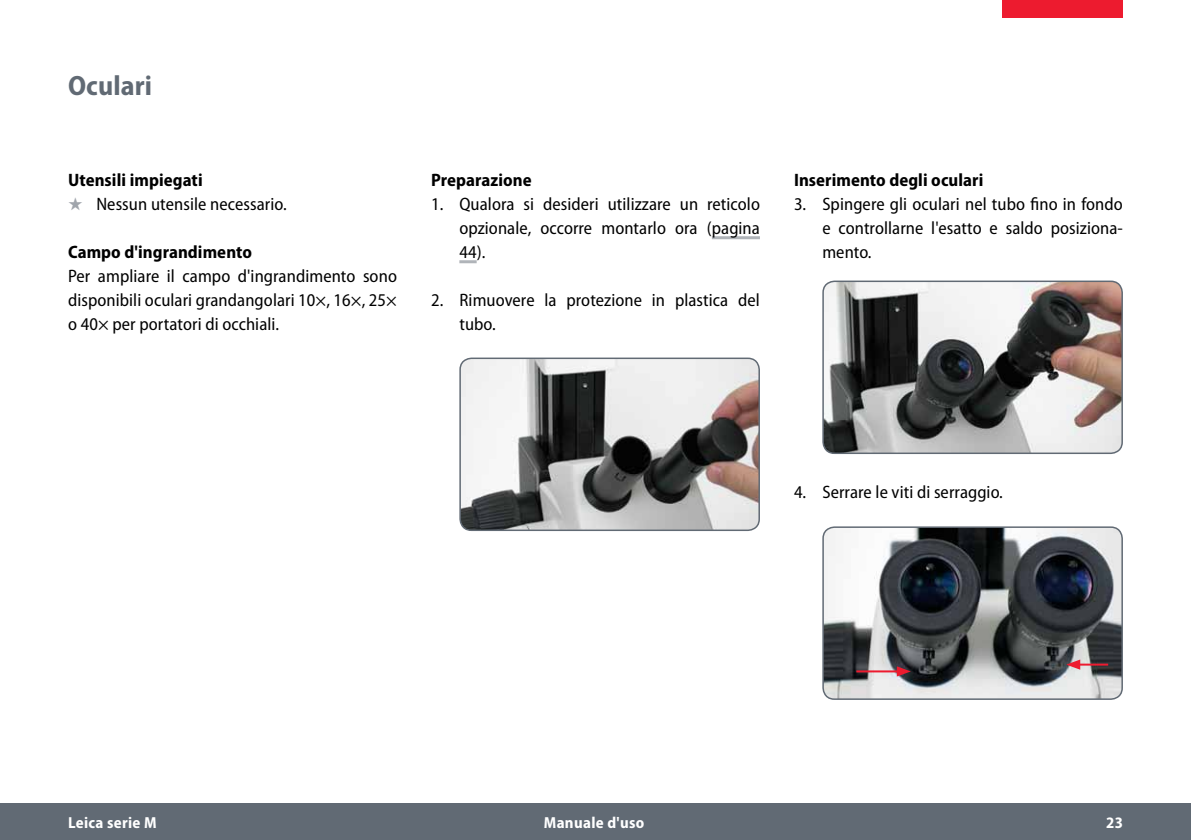
<style>
.page{position:relative;width:1191px;height:840px;background:#fff}
.page>*{position:absolute;margin:0;border:0;box-sizing:border-box;transform-origin:0 0}
.t1{font:700 semi-condensed 28px "Myriad Pro";letter-spacing:.005em;color:#616a74}
.t2{font:semi-condensed 18px/24px "Myriad Pro";letter-spacing:.005em;color:#000;text-align:justify}
.t3{font:700 semi-condensed 18px "Myriad Pro";letter-spacing:.005em;color:#000}
.t4{font:700 semi-condensed 16px "Myriad Pro";letter-spacing:.02em;color:#fff}
.s1{color:#a0a5ac}
</style>
<div class="page">
<div style="left:0;top:803px;width:1191px;height:36px;background:#616a74"></div>
<div style="left:1002px;top:0;width:121px;height:17px;background:#ed1b2f"></div>
<hr style="left:712px;top:236px;width:48px;height:3px;background:#b0b4b9">
<hr style="left:459px;top:260px;width:17px;height:3px;background:#b0b4b9">
<img style="left:460px;top:360px;width:299px;height:170px">
<div style="left:459px;top:357px;width:301px;height:173px;border:2px solid #616a74;border-radius:11px"></div>
<img style="left:825px;top:283px;width:297px;height:170px">
<div style="left:822px;top:280px;width:301px;height:174px;border:2px solid #616a74;border-radius:11px"></div>
<img style="left:823px;top:529px;width:299px;height:169px">
<div style="left:822px;top:526px;width:301px;height:173px;border:2px solid #616a74;border-radius:11px"></div>
<hr style="left:856px;top:670px;width:44px;height:2px;background:#ed1b2f">
<svg style="left:896px;top:666px;width:14px;height:10px"></svg>
<hr style="left:1077px;top:663px;width:31px;height:2px;background:#ed1b2f">
<svg style="left:1066px;top:659px;width:14px;height:10px"></svg>
<h1 class="t1" style="left:68px;top:70px;width:86px">Oculari</h1>
<p class="t3" style="left:68px;top:169px;width:136px">Utensili impiegati</p>
<p class="t2" style="left:68px;top:192px;width:220px"><span class="s1">★</span> Nessun utensile necessario.</p>
<p class="t3" style="left:68px;top:241px;width:185px">Campo d'ingrandimento</p>
<p class="t2" style="left:68px;top:264px;width:330px">Per ampliare il campo d'ingrandimento sono disponibili oculari grandangolari 10×, 16×, 25× o 40× per portatori di occhiali.</p>
<p class="t3" style="left:431px;top:169px;width:102px">Preparazione</p>
<p class="t2" style="left:459px;top:192px;width:302px;text-indent:-28px">1. Qualora si desideri utilizzare un reticolo opzionale, occorre montarlo ora (pagina 44).</p>
<p class="t2" style="left:459px;top:288px;width:302px;text-indent:-28px">2. Rimuovere la protezione in plastica del tubo.</p>
<p class="t3" style="left:794px;top:169px;width:191px">Inserimento degli oculari</p>
<p class="t2" style="left:822px;top:192px;width:302px;text-indent:-28px">3. Spingere gli oculari nel tubo fino in fondo e controllarne l'esatto e saldo posiziona&shy;mento.</p>
<p class="t2" style="left:794px;top:480px;width:210px">4. Serrare le viti di serraggio.</p>
<p class="t4" style="left:68px;top:813px;width:90px">Leica serie M</p>
<p class="t4" style="left:544px;top:813px;width:102px">Manuale d'uso</p>
<p class="t4" style="left:1106px;top:813px;width:18px">23</p>
</div>
